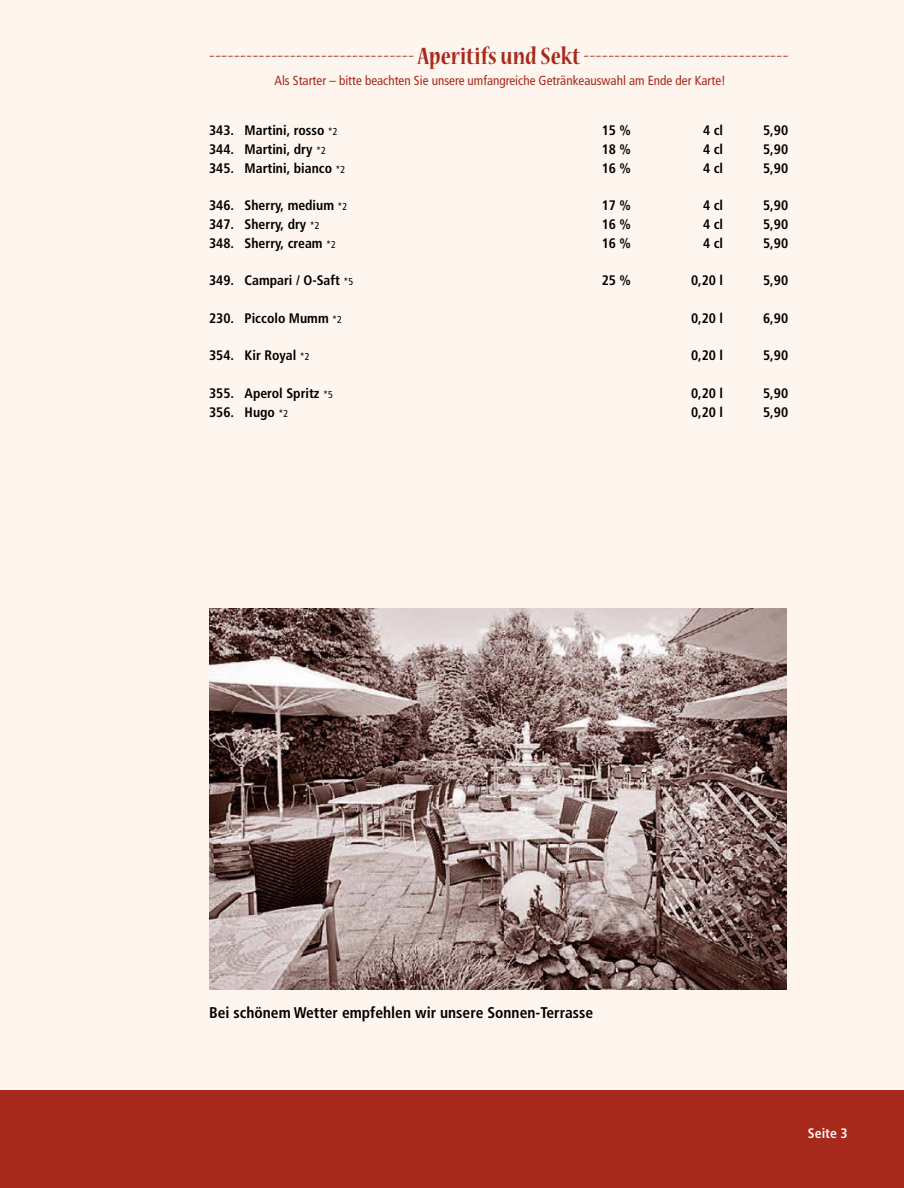
<style>
.page{position:relative;width:904px;height:1188px;background:#fff}
.page>*{position:absolute;margin:0;border:0;box-sizing:border-box;transform-origin:0 0}
.t1{font:700 condensed 26.25px "Nueva Std";color:#a7291c}
.t2{font:700 condensed 15.5px "Frutiger LT Std";color:#000}
.t3{font:13.75px "Frutiger LT 67 Bd Cn";color:#000}
.t4{font:condensed 13.75px "Frutiger LT Std";color:#a52322}
.t5{font:700 condensed 13.75px/18.8px "Frutiger LT Std";color:#000}
.t6{font:700 condensed 13.75px "Frutiger LT Std";color:#fef5ee}
.t7{font:13.12px "Frutiger LT 57 Cn";color:#a7291c}
.s1{font-family:"Frutiger LT 57 Cn";font-size:10px}
</style>
<div class="page">
<div style="left:0;top:0;width:904px;height:1174px;background:#fef5ee"></div>
<div style="left:0;top:1089px;width:904px;height:98px;background:#a7291c"></div>
<img style="left:209px;top:608px;width:577px;height:381px">
<h1 class="t1" style="left:209px;top:44px;width:581px">--------------------------------- Aperitifs und Sekt ---------------------------------</h1>
<p class="t7" style="left:274px;top:73px;width:453px">Als Starter – bitte beachten Sie unsere umfangreiche Getränkeauswahl am Ende der Karte!</p>
<p class="t3" style="left:209px;top:122px;width:130px">343. Martini, rosso <span class="s1">*2</span></p>
<p class="t3" style="left:601px;top:122px;width:31px">15 %</p>
<p class="t3" style="left:703px;top:122px;width:22px">4 cl</p>
<p class="t3" style="left:763px;top:122px;width:27px">5,90</p>
<p class="t3" style="left:209px;top:141px;width:118px">344. Martini, dry <span class="s1">*2</span></p>
<p class="t3" style="left:601px;top:141px;width:31px">18 %</p>
<p class="t3" style="left:703px;top:141px;width:22px">4 cl</p>
<p class="t3" style="left:763px;top:141px;width:27px">5,90</p>
<p class="t3" style="left:209px;top:160px;width:138px">345. Martini, bianco <span class="s1">*2</span></p>
<p class="t3" style="left:601px;top:160px;width:31px">16 %</p>
<p class="t3" style="left:703px;top:160px;width:22px">4 cl</p>
<p class="t3" style="left:763px;top:160px;width:27px">5,90</p>
<p class="t3" style="left:209px;top:197px;width:140px">346. Sherry, medium <span class="s1">*2</span></p>
<p class="t3" style="left:601px;top:197px;width:31px">17 %</p>
<p class="t3" style="left:703px;top:197px;width:22px">4 cl</p>
<p class="t3" style="left:763px;top:197px;width:27px">5,90</p>
<p class="t3" style="left:209px;top:216px;width:112px">347. Sherry, dry <span class="s1">*2</span></p>
<p class="t3" style="left:601px;top:216px;width:31px">16 %</p>
<p class="t3" style="left:703px;top:216px;width:22px">4 cl</p>
<p class="t3" style="left:763px;top:216px;width:27px">5,90</p>
<p class="t3" style="left:209px;top:235px;width:128px">348. Sherry, cream <span class="s1">*2</span></p>
<p class="t3" style="left:601px;top:235px;width:31px">16 %</p>
<p class="t3" style="left:703px;top:235px;width:22px">4 cl</p>
<p class="t3" style="left:763px;top:235px;width:27px">5,90</p>
<p class="t3" style="left:209px;top:272px;width:146px">349. Campari / O-Saft <span class="s1">*5</span></p>
<p class="t3" style="left:601px;top:272px;width:31px">25 %</p>
<p class="t3" style="left:691px;top:272px;width:34px">0,20 l</p>
<p class="t3" style="left:763px;top:272px;width:27px">5,90</p>
<p class="t3" style="left:209px;top:310px;width:134px">230. Piccolo Mumm <span class="s1">*2</span></p>
<p class="t3" style="left:691px;top:310px;width:34px">0,20 l</p>
<p class="t3" style="left:763px;top:310px;width:27px">6,90</p>
<p class="t3" style="left:209px;top:347px;width:102px">354. Kir Royal <span class="s1">*2</span></p>
<p class="t3" style="left:691px;top:347px;width:34px">0,20 l</p>
<p class="t3" style="left:763px;top:347px;width:27px">5,90</p>
<p class="t3" style="left:209px;top:385px;width:125px">355. Aperol Spritz <span class="s1">*5</span></p>
<p class="t3" style="left:691px;top:385px;width:34px">0,20 l</p>
<p class="t3" style="left:763px;top:385px;width:27px">5,90</p>
<p class="t3" style="left:209px;top:403px;width:81px">356. Hugo <span class="s1">*2</span></p>
<p class="t3" style="left:691px;top:403px;width:34px">0,20 l</p>
<p class="t3" style="left:763px;top:403px;width:27px">5,90</p>
<p class="t4" style="left:296px;top:72px;width:406px">Als Starter – bitte beachten Sie unsere umfangreiche Getränkekarte am Ende!</p>
<p class="t5" style="left:209px;top:121px;width:23px">196</p>
<p class="t5" style="left:762px;top:121px;width:9px">4</p>
<p class="t5" style="left:209px;top:140px;width:23px">197</p>
<p class="t5" style="left:762px;top:140px;width:9px">4</p>
<p class="t5" style="left:209px;top:158px;width:23px">198</p>
<p class="t5" style="left:762px;top:158px;width:9px">4</p>
<p class="t5" style="left:209px;top:196px;width:23px">200</p>
<p class="t5" style="left:762px;top:196px;width:9px">4</p>
<p class="t5" style="left:209px;top:215px;width:23px">201</p>
<p class="t5" style="left:762px;top:215px;width:9px">4</p>
<p class="t5" style="left:209px;top:233px;width:23px">202</p>
<p class="t5" style="left:762px;top:233px;width:9px">4</p>
<p class="t5" style="left:209px;top:271px;width:23px">203</p>
<p class="t5" style="left:713px;top:271px;width:7px">c</p>
<p class="t5" style="left:209px;top:346px;width:23px">2 0</p>
<p class="t5" style="left:762px;top:346px;width:9px">4</p>
<p class="t5" style="left:209px;top:383px;width:23px">2 1<br>2 2</p>
<p class="t2" style="left:209px;top:1003px;width:385px">Bei schönem Wetter empfehlen wir unsere Sonnen-Terrasse</p>
<p class="t6" style="left:808px;top:1125px;width:41px">Seite 3</p>
</div>
